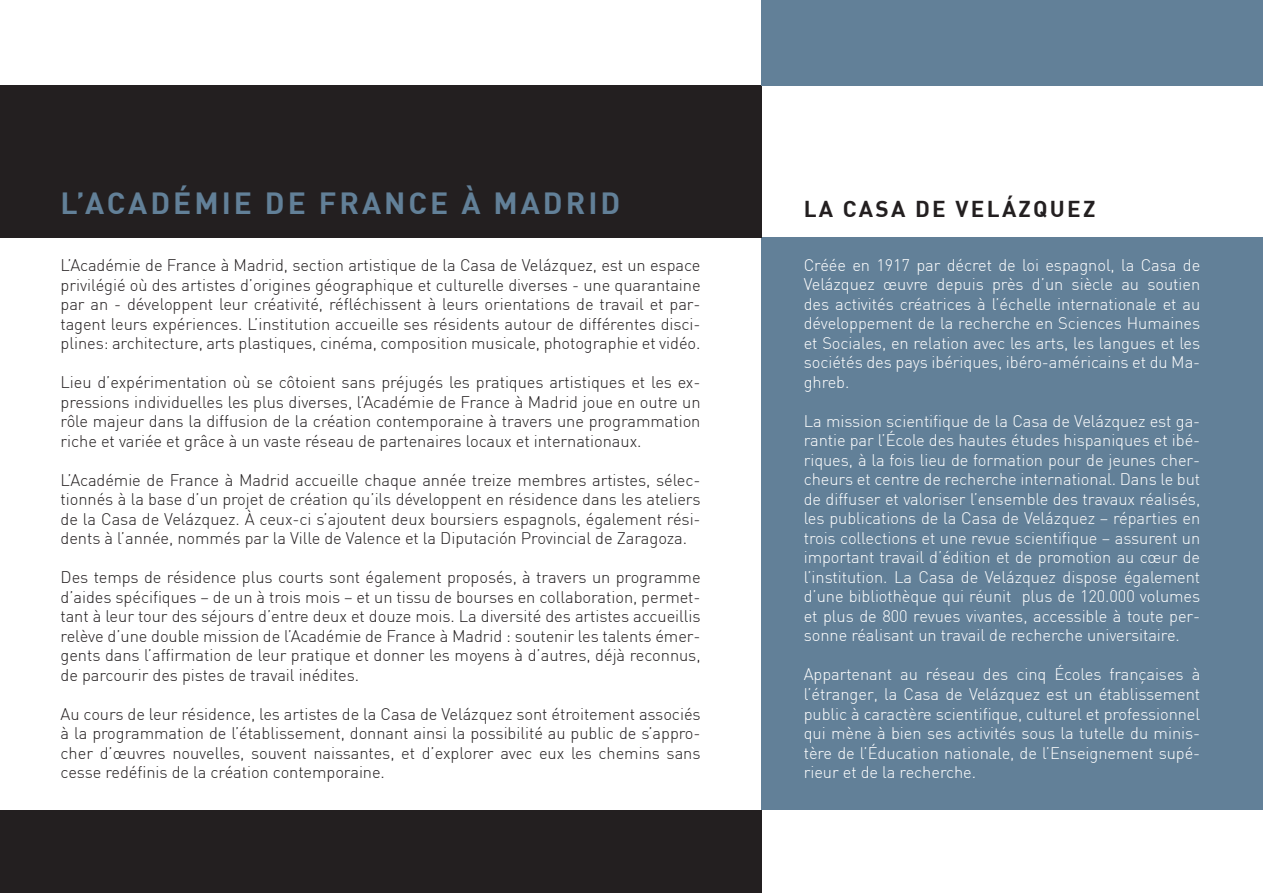
<style>
.page{position:relative;width:1263px;height:893px;background:#fff}
.page>*{position:absolute;margin:0;border:0;box-sizing:border-box;transform-origin:0 0}
.t1{font:700 30px "DIN";letter-spacing:.1em;color:#628098}
.t2{font:700 22.5px "DIN";letter-spacing:.1em;color:#231f20}
.t3{font:300 16.5px/19.5px "DIN";letter-spacing:-.005em;color:#231f20;text-align:justify}
.t4{font:300 16.5px/19.5px "DIN";letter-spacing:-.005em;color:#fff;text-align:justify}
</style>
<div class="page">
<div style="left:761px;top:238px;width:502px;height:572px;background:#628098"></div>
<div style="left:0;top:85px;width:761px;height:153px;background:#231f20"></div>
<div style="left:0;top:810px;width:761px;height:83px;background:#231f20"></div>
<div style="left:761px;top:0;width:502px;height:85px;background:#628098"></div>
<p class="t1" style="left:61px;top:184px;width:561px">L’ACADÉMIE DE FRANCE À MADRID</p>
<p class="t2" style="left:804px;top:194px;width:293px">LA CASA DE VELÁZQUEZ</p>
<p class="t3" style="left:61px;top:255px;width:642px">L’Académie de France à Madrid, section artistique de la Casa de Velázquez, est un espace privilégié où des artistes d’origines géographique et culturelle diverses - une quarantaine par an - développent leur créativité, réfléchissent à leurs orientations de travail et par&shy;tagent leurs expériences. L’institution accueille ses résidents autour de différentes disci&shy;plines: architecture, arts plastiques, cinéma, composition musicale, photographie et vidéo.</p>
<p class="t3" style="left:61px;top:372px;width:641px">Lieu d’expérimentation où se côtoient sans préjugés les pratiques artistiques et les ex&shy;pressions individuelles les plus diverses, l’Académie de France à Madrid joue en outre un rôle majeur dans la diffusion de la création contemporaine à travers une programmation riche et variée et grâce à un vaste réseau de partenaires locaux et internationaux.</p>
<p class="t3" style="left:61px;top:470px;width:641px">L’Académie de France à Madrid accueille chaque année treize membres artistes, sélec&shy;tionnés à la base d’un projet de création qu’ils développent en résidence dans les ateliers de la Casa de Velázquez. À ceux-ci s’ajoutent deux boursiers espagnols, également rési&shy;dents à l’année, nommés par la Ville de Valence et la Diputación Provincial de Zaragoza.</p>
<p class="t3" style="left:61px;top:567px;width:642px">Des temps de résidence plus courts sont également proposés, à travers un programme d’aides spécifiques – de un à trois mois – et un tissu de bourses en collaboration, permet&shy;tant à leur tour des séjours d’entre deux et douze mois. La diversité des artistes accueillis relève d’une double mission de l’Académie de France à Madrid : soutenir les talents émer&shy;gents dans l’affirmation de leur pratique et donner les moyens à d’autres, déjà reconnus, de parcourir des pistes de travail inédites.</p>
<p class="t3" style="left:61px;top:704px;width:642px">Au cours de leur résidence, les artistes de la Casa de Velázquez sont étroitement associés à la programmation de l’établissement, donnant ainsi la possibilité au public de s’appro&shy;cher d’œuvres nouvelles, souvent naissantes, et d’explorer avec eux les chemins sans cesse redéfinis de la création contemporaine.</p>
<p class="t4" style="left:804px;top:255px;width:398px">Créée en 1917 par décret de loi espagnol, la Casa de Velázquez œuvre depuis près d’un siècle au soutien des activités créatrices à l’échelle internationale et au développement de la recherche en Sciences Humaines et Sociales, en relation avec les arts, les langues et les sociétés des pays ibériques, ibéro-américains et du Ma&shy;ghreb.</p>
<p class="t4" style="left:804px;top:411px;width:398px">La mission scientifique de la Casa de Velázquez est ga&shy;rantie par l’École des hautes études hispaniques et ibé&shy;riques, à la fois lieu de formation pour de jeunes cher&shy;cheurs et centre de recherche international. Dans le but de diffuser et valoriser l’ensemble des travaux réalisés, les publications de la Casa de Velázquez – réparties en trois collections et une revue scientifique – assurent un important travail d’édition et de promotion au cœur de l’institution. La Casa de Velázquez dispose également d’une bibliothèque qui réunit plus de 120.000 volumes et plus de 800 revues vivantes, accessible à toute per&shy;sonne réalisant un travail de recherche universitaire.</p>
<p class="t4" style="left:804px;top:665px;width:398px">Appartenant au réseau des cinq Écoles françaises à l’étranger, la Casa de Velázquez est un établissement public à caractère scientifique, culturel et professionnel qui mène à bien ses activités sous la tutelle du minis&shy;tère de l’Éducation nationale, de l’Enseignement supé&shy;rieur et de la recherche.</p>
</div>
